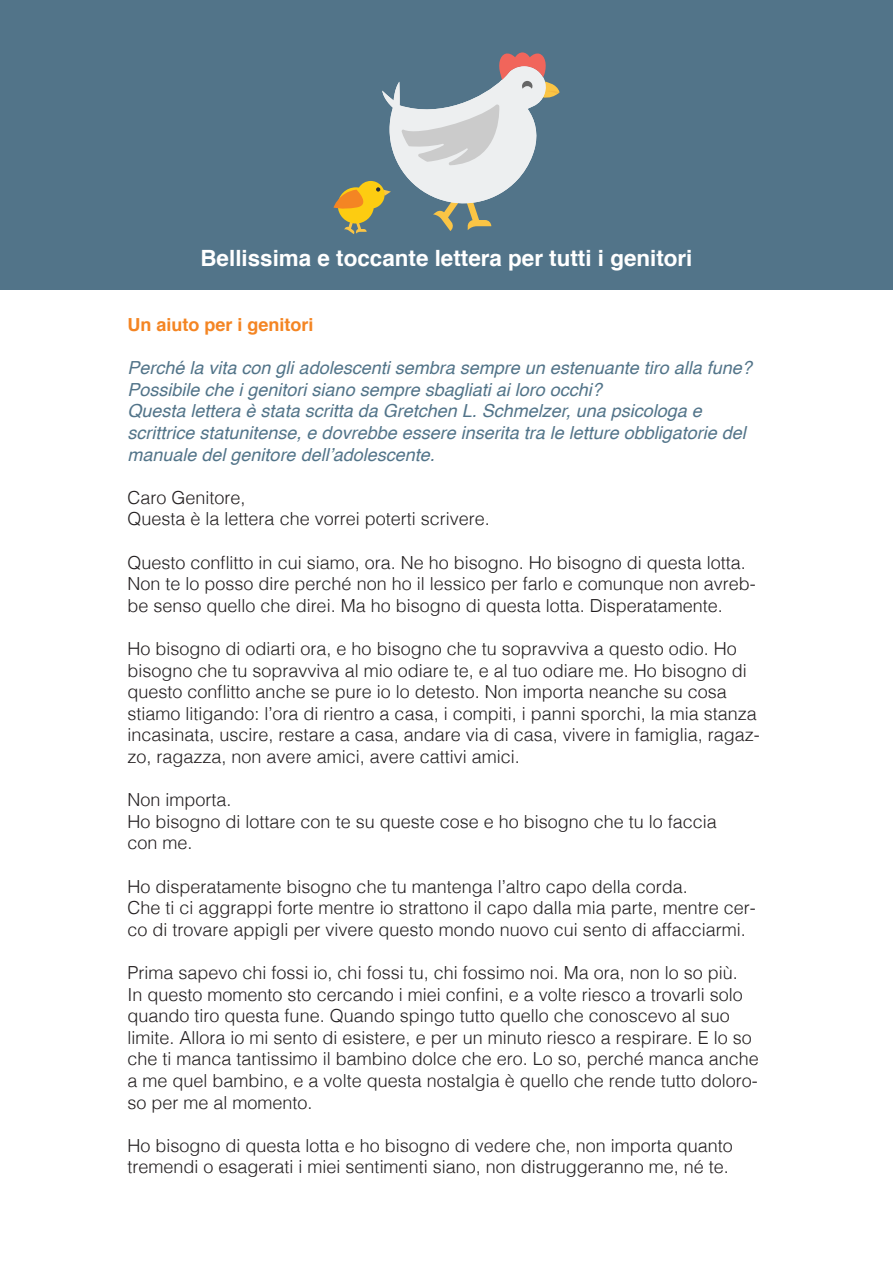
<style>
.page{position:relative;width:893px;height:1263px;background:#fff}
.page>*{position:absolute;margin:0;border:0;box-sizing:border-box;transform-origin:0 0}
.t1{font:700 22.35px "Helvetica";color:#fff}
.t2{font:300 18px/21.6px "Helvetica";color:#231f20}
.t3{font:italic 18px/21.6px "Helvetica";color:#527489}
.t4{font:700 18px "Helvetica";color:#f48523}
</style>
<div class="page">
<div style="left:0;top:0;width:893px;height:289px;background:#527489"></div>
<svg style="left:333px;top:52px;width:226px;height:182px"></svg>
<p class="t1" style="left:200px;top:240px;width:494px">Bellissima e toccante lettera per tutti i genitori</p>
<p class="t4" style="left:128px;top:310px;width:188px">Un aiuto per i genitori</p>
<p class="t3" style="left:128px;top:357px;width:626px">Perché la vita con gli adolescenti sembra sempre un estenuante tiro alla fune?<br>Possibile che i genitori siano sempre sbagliati ai loro occhi?<br>Questa lettera è stata scritta da Gretchen L. Schmelzer, una psicologa e scrittrice statunitense, e dovrebbe essere inserita tra le letture obbligatorie del manuale del genitore dell’adolescente.</p>
<p class="t2" style="left:128px;top:485px;width:364px">Caro Genitore,<br>Questa è la lettera che vorrei poterti scrivere.</p>
<p class="t2" style="left:128px;top:550px;width:630px">Questo conflitto in cui siamo, ora. Ne ho bisogno. Ho bisogno di questa lotta.<br>Non te lo posso dire perché non ho il lessico per farlo e comunque non avreb&shy;be senso quello che direi. Ma ho bisogno di questa lotta. Disperatamente.</p>
<p class="t2" style="left:128px;top:636px;width:634px">Ho bisogno di odiarti ora, e ho bisogno che tu sopravviva a questo odio. Ho bisogno che tu sopravviva al mio odiare te, e al tuo odiare me. Ho bisogno di questo conflitto anche se pure io lo detesto. Non importa neanche su cosa stiamo litigando: l’ora di rientro a casa, i compiti, i panni sporchi, la mia stanza incasinata, uscire, restare a casa, andare via di casa, vivere in famiglia, ragaz&shy;zo, ragazza, non avere amici, avere cattivi amici.</p>
<p class="t2" style="left:128px;top:788px;width:591px">Non importa.<br>Ho bisogno di lottare con te su queste cose e ho bisogno che tu lo faccia con me.</p>
<p class="t2" style="left:128px;top:874px;width:630px">Ho disperatamente bisogno che tu mantenga l’altro capo della corda.<br>Che ti ci aggrappi forte mentre io strattono il capo dalla mia parte, mentre cer&shy;co di trovare appigli per vivere questo mondo nuovo cui sento di affacciarmi.</p>
<p class="t2" style="left:128px;top:960px;width:633px">Prima sapevo chi fossi io, chi fossi tu, chi fossimo noi. Ma ora, non lo so più.<br>In questo momento sto cercando i miei confini, e a volte riesco a trovarli solo quando tiro questa fune. Quando spingo tutto quello che conoscevo al suo limite. Allora io mi sento di esistere, e per un minuto riesco a respirare. E lo so che ti manca tantissimo il bambino dolce che ero. Lo so, perché manca anche a me quel bambino, e a volte questa nostalgia è quello che rende tutto doloro&shy;so per me al momento.</p>
<p class="t2" style="left:128px;top:1133px;width:607px">Ho bisogno di questa lotta e ho bisogno di vedere che, non importa quanto tremendi o esagerati i miei sentimenti siano, non distruggeranno me, né te.</p>
</div>
